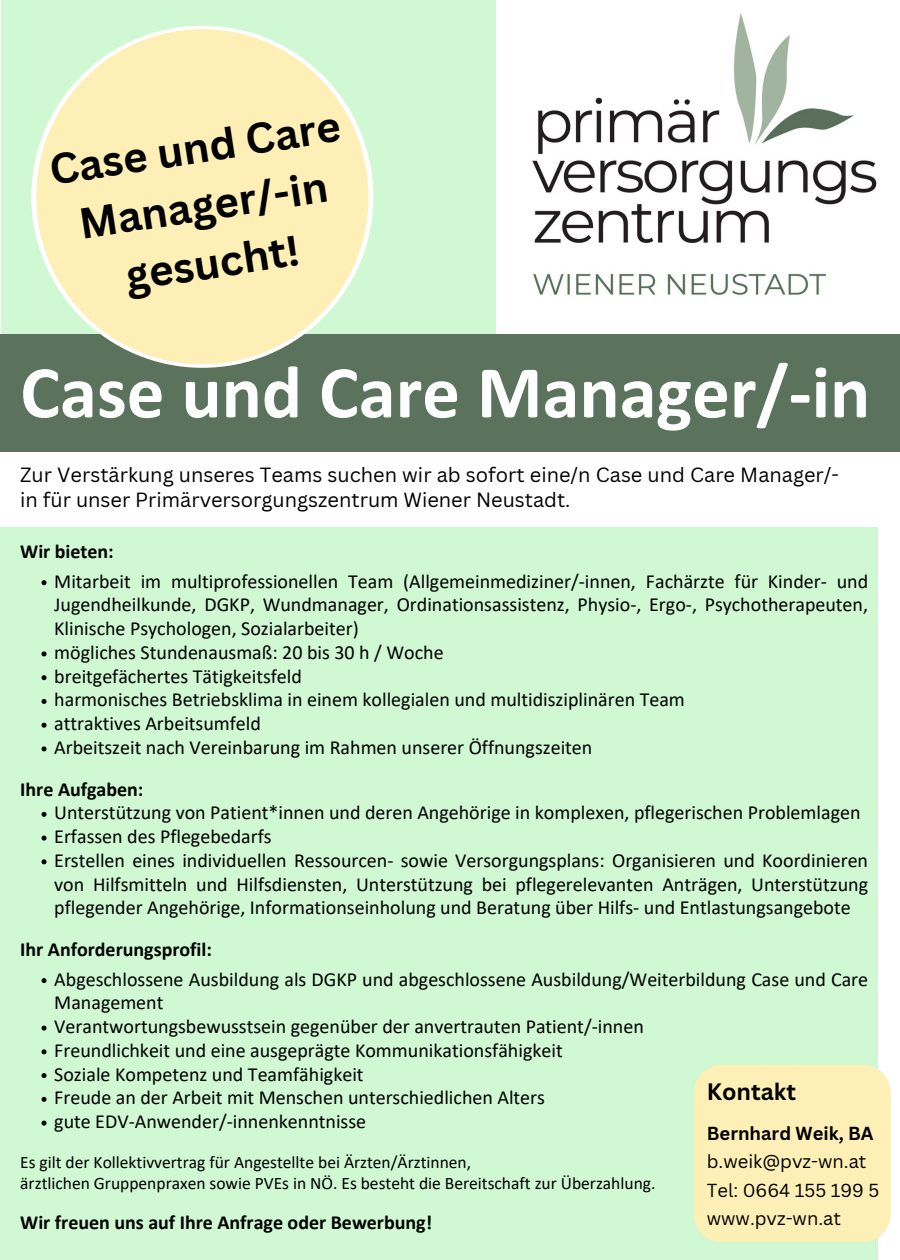
<style>
.page{position:relative;width:900px;height:1260px;background:#fff}
.page>*{position:absolute;margin:0;border:0;box-sizing:border-box;transform-origin:0 0}
.t1{font:700 75px "Calibri";color:#fff}
.t2{font:700 42px/58.2px "Canva Sans";color:#000;text-align:center}
.t3{font:700 23px "Canva Sans";color:#000}
.t4{font:20px/23.8px "Calibri";color:#000;text-align:justify}
.t5{font:20px/25px "Canva Sans";color:#000}
.t6{font:700 20px "Calibri";color:#000}
.t7{font:18.25px/28.5px "Canva Sans";color:#000}
.t8{font:17.5px "Calibri";color:#000}
.s1{font-weight:700}
</style>
<div class="page">
<img style="left:533px;top:14px;width:344px;height:281px">
<div style="left:0;top:527px;width:878px;height:733px;background:#cff8d3"></div>
<div style="left:1px;top:0;width:495px;height:345px;background:#cff8d3"></div>
<div style="left:0;top:335px;width:900px;height:117px;background:#5b725d"></div>
<svg style="left:31px;top:26px;width:342px;height:342px;background:#fbfcf8"></svg>
<svg style="left:42px;top:580px;width:5px;height:5px"></svg>
<svg style="left:42px;top:651px;width:5px;height:5px"></svg>
<svg style="left:42px;top:675px;width:5px;height:5px"></svg>
<svg style="left:42px;top:699px;width:5px;height:5px"></svg>
<svg style="left:42px;top:723px;width:5px;height:5px"></svg>
<svg style="left:42px;top:746px;width:5px;height:5px"></svg>
<svg style="left:42px;top:812px;width:5px;height:5px"></svg>
<svg style="left:42px;top:836px;width:5px;height:5px"></svg>
<svg style="left:42px;top:859px;width:5px;height:5px"></svg>
<svg style="left:42px;top:978px;width:5px;height:5px"></svg>
<svg style="left:42px;top:1026px;width:5px;height:5px"></svg>
<svg style="left:42px;top:1049px;width:5px;height:5px"></svg>
<svg style="left:42px;top:1073px;width:5px;height:5px"></svg>
<svg style="left:42px;top:1097px;width:5px;height:5px"></svg>
<svg style="left:42px;top:1121px;width:5px;height:5px"></svg>
<div style="left:694px;top:1065px;width:197px;height:177px;background:#fdefb6;border-radius:28px"></div>
<div style="left:36px;top:29px;width:332px;height:335px;background:#fdefb6;border-radius:50%"></div>
<h3 class="t2" style="left:45px;top:141px;width:295px;rotate:-9deg">Case und Care<br>Manager/-in gesucht!</h3>
<p class="t1" style="left:20px;top:361px;width:851px">Case und Care Manager/-in</p>
<h5 class="t5" style="left:20px;top:462px;width:820px">Zur Verstärkung unseres Teams suchen wir ab sofort eine/n Case und Care Manager/- in für unser Primärversorgungszentrum Wiener Neustadt.</h5>
<p class="t6" style="left:20px;top:543px;width:95px">Wir bieten:</p>
<h1 class="t4" style="left:54px;top:571px;width:815px">Mitarbeit im multiprofessionellen Team (Allgemeinmediziner/-innen, Fachärzte für Kinder- und Jugendheilkunde, DGKP, Wundmanager, Ordinationsassistenz, Physio-, Ergo-, Psychotherapeuten, Klinische Psychologen, Sozialarbeiter)</h1>
<h5 class="t4" style="left:54px;top:642px;width:391px">mögliches Stundenausmaß: 20 bis 30 h / Woche</h5>
<h4 class="t4" style="left:54px;top:666px;width:249px">breitgefächertes Tätigkeitsfeld</h4>
<p class="t4" style="left:54px;top:690px;width:632px">harmonisches Betriebsklima in einem kollegialen und multidisziplinären Team</p>
<p class="t4" style="left:54px;top:713px;width:208px">attraktives Arbeitsumfeld</p>
<p class="t4" style="left:54px;top:737px;width:540px">Arbeitszeit nach Vereinbarung im Rahmen unserer Öffnungszeiten</p>
<p class="t6" style="left:20px;top:781px;width:125px">Ihre Aufgaben:</p>
<p class="t4" style="left:54px;top:802px;width:808px">Unterstützung von Patient*innen und deren Angehörige in komplexen, pflegerischen Problemlagen</p>
<p class="t4" style="left:54px;top:826px;width:219px">Erfassen des Pflegebedarfs</p>
<h4 class="t4" style="left:54px;top:850px;width:815px">Erstellen eines individuellen Ressourcen- sowie Versorgungsplans: Organisieren und Koordinieren von Hilfsmitteln und Hilfsdiensten, Unterstützung bei pflegerelevanten Anträgen, Unterstützung pflegender Angehörige, Informationseinholung und Beratung über Hilfs- und Entlastungsangebote</h4>
<p class="t6" style="left:20px;top:941px;width:193px">Ihr Anforderungsprofil:</p>
<p class="t4" style="left:54px;top:969px;width:815px">Abgeschlossene Ausbildung als DGKP und abgeschlossene Ausbildung/Weiterbildung Case und Care<br>Management</p>
<p class="t4" style="left:54px;top:1016px;width:591px">Verantwortungsbewusstsein gegenüber der anvertrauten Patient/-innen</p>
<h4 class="t4" style="left:54px;top:1040px;width:510px">Freundlichkeit und eine ausgeprägte Kommunikationsfähigkeit</h4>
<p class="t4" style="left:54px;top:1064px;width:311px">Soziale Kompetenz und Teamfähigkeit</p>
<p class="t4" style="left:54px;top:1087px;width:492px">Freude an der Arbeit mit Menschen unterschiedlichen Alters</p>
<p class="t4" style="left:54px;top:1111px;width:313px">gute EDV-Anwender/-innenkenntnisse</p>
<p class="t8" style="left:20px;top:1155px;width:452px">Es gilt der Kollektivvertrag für Angestellte bei Ärzten/Ärztinnen,</p>
<p class="t8" style="left:20px;top:1175px;width:637px">ärztlichen Gruppenpraxen sowie PVEs in NÖ. Es besteht die Bereitschaft zur Überzahlung.</p>
<p class="t6" style="left:20px;top:1214px;width:413px">Wir freuen uns auf Ihre Anfrage oder Bewerbung!</p>
<p class="t3" style="left:707px;top:1075px;width:91px">Kontakt</p>
<h4 class="t7" style="left:707px;top:1118px;width:174px"><span class="s1">Bernhard Weik, BA </span>b.weik@pvz-wn.at<br>Tel: 0664 155 199 5 www.pvz-wn.at</h4>
</div>
